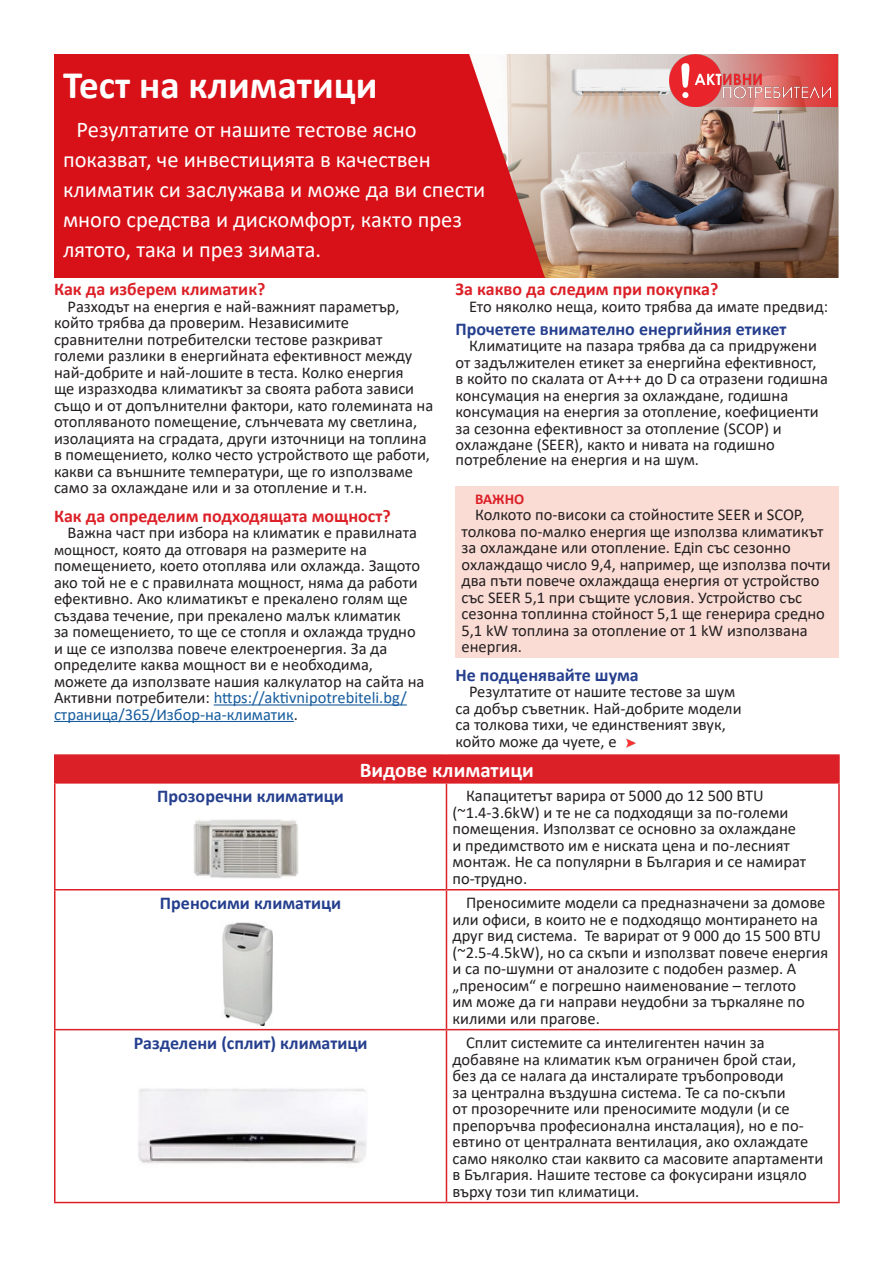
<style>
.page{position:relative;width:893px;height:1263px;background:#fff}
.page>*{position:absolute;margin:0;border:0;box-sizing:border-box;transform-origin:0 0}
.t1{font:700 39px "Calibri";color:#fff}
.t2{font:22.5px/30px "Calibri";color:#fff}
.t3{font:700 21px "Calibri";color:#fff}
.t4{font:700 18px "Calibri";color:#253f8e}
.t5{font:700 18px "Calibri";color:#dc2027}
.t6{font:16.5px/16.5px "Calibri";color:#231f20}
.t7{font:700 15px "Calibri";letter-spacing:-.005em;color:#dc2027}
.s1{font-size:15px}
.s2{color:#175d9e}
</style>
<div class="page">
<div style="left:55px;top:755px;width:784px;height:28px;background:#dc2027"></div>
<hr style="left:54px;top:754px;width:392px;height:2px;background:#dc2027">
<hr style="left:54px;top:756px;width:2px;height:26px;background:#dc2027">
<hr style="left:446px;top:754px;width:394px;height:2px;background:#dc2027">
<hr style="left:54px;top:782px;width:392px;height:2px;background:#dc2027">
<hr style="left:54px;top:784px;width:2px;height:105px;background:#dc2027">
<hr style="left:54px;top:889px;width:392px;height:1px;background:#dc2027">
<hr style="left:54px;top:890px;width:2px;height:139px;background:#dc2027">
<hr style="left:54px;top:1029px;width:392px;height:1px;background:#dc2027">
<hr style="left:54px;top:1030px;width:2px;height:172px;background:#dc2027">
<hr style="left:54px;top:1202px;width:392px;height:1px;background:#dc2027">
<hr style="left:838px;top:756px;width:2px;height:26px;background:#dc2027">
<hr style="left:446px;top:782px;width:394px;height:2px;background:#dc2027">
<hr style="left:446px;top:784px;width:1px;height:105px;background:#dc2027">
<hr style="left:838px;top:784px;width:2px;height:105px;background:#dc2027">
<hr style="left:446px;top:889px;width:394px;height:1px;background:#dc2027">
<hr style="left:446px;top:890px;width:1px;height:139px;background:#dc2027">
<hr style="left:838px;top:890px;width:2px;height:139px;background:#dc2027">
<hr style="left:446px;top:1029px;width:394px;height:1px;background:#dc2027">
<hr style="left:446px;top:1030px;width:1px;height:172px;background:#dc2027">
<hr style="left:838px;top:1030px;width:2px;height:172px;background:#dc2027">
<hr style="left:446px;top:1202px;width:394px;height:1px;background:#dc2027">
<img style="left:193px;top:819px;width:105px;height:59px">
<img style="left:222px;top:922px;width:51px;height:104px">
<img style="left:138px;top:1088px;width:229px;height:76px">
<hr style="left:214px;top:704px;width:193px;height:1px;background:#175d9e">
<hr style="left:54px;top:721px;width:240px;height:1px;background:#175d9e">
<div style="left:455px;top:486px;width:384px;height:172px;background:#fbdcd5"></div>
<img style="left:54px;top:54px;width:785px;height:223px">
<img style="left:626px;top:738px;width:10px;height:10px">
<div style="left:668px;top:54px;width:170px;height:53px;background:#e33435"></div>
<img style="left:669px;top:54px;width:161px;height:53px">
<p class="t1" style="left:63px;top:58px;width:316px">Тест на климатици</p>
<p class="t2" style="left:63px;top:114px;width:424px;text-indent:14px">Резултатите от нашите тестове ясно показват, че инвестицията в качествен климатик си заслужава и може да ви спести много средства и дискомфорт, както през лятото, така и през зимата.</p>
<p class="t5" style="left:54px;top:276px;width:213px">Как да изберем климатик?</p>
<p class="t6" style="left:54px;top:298px;width:381px;text-indent:14px">Разходът на енергия е най-важният параметър, който трябва да проверим. Независимите сравнителни потребителски тестове разкриват големи разлики в енергийната ефективност между най-добрите и най-лошите в теста. Колко енергия<br>ще изразходва климатикът за своята работа зависи също и от допълнителни фактори, като големината на отопляваното помещение, слънчевата му светлина, изолацията на сградата, други източници на топлина в помещението, колко често устройството ще работи, какви са външните температури, ще го използваме само за охлаждане или и за отопление и т.н.</p>
<p class="t5" style="left:54px;top:503px;width:338px">Как да определим подходящата мощност?</p>
<p class="t6" style="left:54px;top:524px;width:372px;text-indent:14px">Важна част при избора на климатик е правилната <span class="s1">мо</span>щност, която да отговаря на размерите на помещението, което отоплява или охлажда. Защото ако той не е с правилната мощност, няма да работи ефективно. Ако климатикът е прекалено голям ще създава течение, при прекалено малък климатик<br>за помещението, то ще се стопля и охлажда трудно и ще се използва повече електроенергия. За да определите каква мощност ви е необходима, можете да използвате нашия калкулатор на сайта на Активни потребители: <span class="s2">https://aktivnipotrebiteli.bg/ страница/365/Избор-на-климатик</span>.</p>
<p class="t5" style="left:455px;top:276px;width:264px">За какво да следим при покупка?</p>
<p class="t6" style="left:469px;top:298px;width:361px">Ето няколко неща, които трябва да имате предвид:</p>
<p class="t4" style="left:455px;top:316px;width:333px">Прочетете внимателно енергийния етикет</p>
<p class="t6" style="left:455px;top:337px;width:374px;text-indent:14px">Климатиците на пазара трябва да са придружени от задължителен етикет за енергийна ефективност, в който по скалата от A+++ до D са отразени годишна консумация на енергия за охлаждане, годишна консумация на енергия за отопление, коефициенти за сезонна ефективност за отопление (SCOP) и охлаждане (SEER), както и нивата на годишно</p>
<p class="t6" style="left:455px;top:451px;width:245px">потребление на енергия и на шум.</p>
<p class="t7" style="left:475px;top:488px;width:51px">ВАЖНО</p>
<p class="t6" style="left:461px;top:506px;width:371px;text-indent:14px">Колкото по-високи са стойностите SEER и SCOP, толкова по-малко енергия ще използва климатикът за охлаждане или отопление. Едin със сезонно охлаждащо число 9,4, например, ще използва почти два пъти повече охлаждаща енергия от устройство със SEER 5,1 при същите условия. Устройство със сезонна топлинна стойност 5,1 ще генерира средно 5,1 kW топлина за отопление от 1 kW използвана енергия.</p>
<p class="t4" style="left:455px;top:662px;width:185px">Не подценявайте шума</p>
<p class="t6" style="left:469px;top:683px;width:268px">Резултатите от нашите тестове за шум</p>
<p class="t6" style="left:455px;top:699px;width:288px">са добър съветник. Най-добрите модели</p>
<p class="t6" style="left:455px;top:716px;width:272px">са толкова тихи, че единственият звук,</p>
<p class="t6" style="left:455px;top:732px;width:163px">който може да чуете, е</p>
<p class="t3" style="left:360px;top:755px;width:176px">Видове климатици</p>
<p class="t4" style="left:157px;top:784px;width:188px">Прозоречни климатици</p>
<p class="t6" style="left:452px;top:787px;width:355px;text-indent:14px">Капацитетът варира от 5000 до 12 500 BTU (~1.4-3.6kW) и те не са подходящи за по-големи помещения. Използват се основно за охлаждане и предимството им е ниската цена и по-лесният монтаж. Не са популярни в България и се намират по-трудно.</p>
<p class="t4" style="left:160px;top:890px;width:183px">Преносими климатици</p>
<p class="t6" style="left:452px;top:894px;width:377px;text-indent:14px">Преносимите модели са предназначени за домове или офиси, в които не е подходящо монтирането на друг вид система. Те варират от 9 000 до 15 500 BTU (~2.5-4.5kW), но са скъпи и използват повече енергия и са по-шумни от аналозите с подобен размер. А „преносим“ е погрешно наименование – теглото<br>им може да ги направи неудобни за търкаляне по килими или прагове.</p>
<p class="t4" style="left:134px;top:1030px;width:235px">Разделени (сплит) климатици</p>
<p class="t6" style="left:452px;top:1034px;width:372px;text-indent:14px">Сплит системите са интелигентен начин за добавяне на климатик към ограничен брой стаи, без да се налага да инсталирате тръбопроводи<br>за централна въздушна система. Те са по-скъпи<br>от прозоречните или преносимите модули (и се препоръчва професионална инсталация), но е по&shy;евтино от централната вентилация, ако охлаждате само няколко стаи каквито са масовите апартаменти в България. Нашите тестове са фокусирани изцяло върху този тип климатици.</p>
</div>
